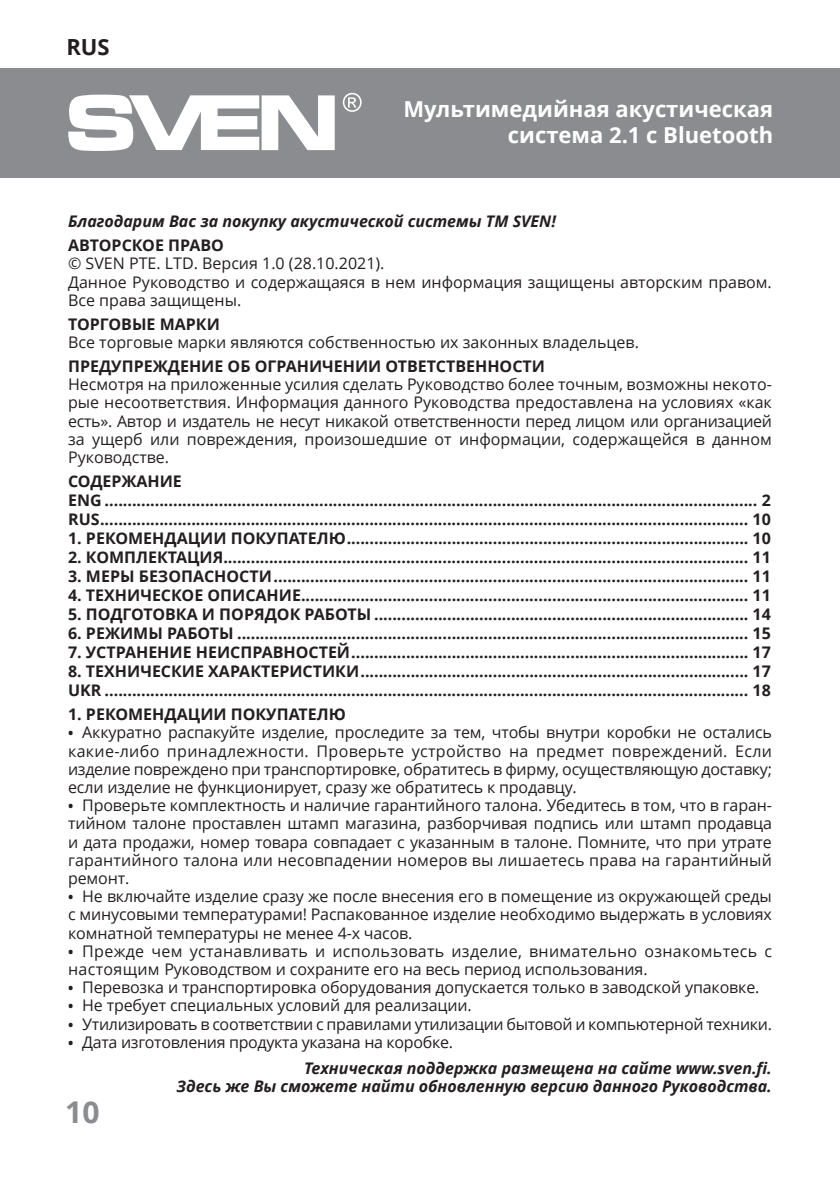
<style>
.page{position:relative;width:840px;height:1191px;background:#fff}
.page>*{position:absolute;margin:0;border:0;box-sizing:border-box;transform-origin:0 0}
.t1{font:700 30px "Open Sans";color:#8a8c8f}
.t2{font:700 22.2px "Open Sans";color:#231f20}
.t3{font:700 22px/26px "Open Sans";color:#fff;text-align:right}
.t4{font:700 16px/19px "Open Sans";color:#231f20}
.t5{font:16px/18.2px "Open Sans";letter-spacing:-.01em;color:#231f20;text-align:justify}
.t6{font:italic 700 16px/26.2px "Open Sans";color:#231f20}
.t7{font:16px/18.2px "Open Sans";letter-spacing:.02em;color:#231f20}
.s1{font-weight:700;font-size:14px}
.s2{font-style:normal;font-size:14px}
.s3{font-weight:400;font-style:normal}
</style>
<div class="page">
<div style="left:0;top:68px;width:839px;height:109px;background:#8a8c8f"></div>
<svg style="left:68px;top:95px;width:266px;height:56px"></svg>
<svg style="left:342px;top:93px;width:19px;height:19px"></svg>
<h2 class="t2" style="left:66px;top:32px;width:45px">RUS</h2>
<h3 class="t3" style="left:403px;top:96px;width:371px">Мультимедийная акустическая система 2.1 с Bluetooth</h3>
<p class="t6" style="left:68px;top:208px;width:489px">Благодарим Вас за покупку акустической системы ТМ SVEN!</p>
<p class="t4" style="left:68px;top:235px;width:157px">АВТОРСКОЕ ПРАВО</p>
<p class="t5" style="left:68px;top:254px;width:705px;text-align:left">© SVEN PTE. LTD. Версия 1.0 (28.10.2021).<br>Данное Руководство и содержащаяся в нем информация защищены авторским правом.<br>Все права защищены.</p>
<p class="t4" style="left:68px;top:314px;width:153px">ТОРГОВЫЕ МАРКИ</p>
<p class="t5" style="left:68px;top:333px;width:572px">Все торговые марки являются собственностью их законных владельцев.</p>
<p class="t4" style="left:68px;top:356px;width:478px">ПРЕДУПРЕЖДЕНИЕ ОБ ОГРАНИЧЕНИИ ОТВЕТСТВЕННОСТИ</p>
<p class="t5" style="left:68px;top:375px;width:705px">Несмотря на приложенные усилия сделать Руководство более точным, возможны некото&shy;рые несоответствия. Информация данного Руководства предоставлена на условиях «как есть». Автор и издатель не несут никакой ответственности перед лицом или организацией за ущерб или повреждения, произошедшие от информации, содержащейся в данном Руководстве.</p>
<p class="t4" style="left:68px;top:471px;width:703px">СОДЕРЖАНИЕ<br>ENG ............................................................................................................................................... 2<br>RUS.............................................................................................................................................. 10</p>
<p class="t4" style="left:68px;top:528px;width:704px">1. РЕКОМЕНДАЦИИ ПОКУПАТЕЛЮ........................................................................................ 10</p>
<p class="t4" style="left:68px;top:547px;width:703px">2. КОМПЛЕКТАЦИЯ................................................................................................................... 11</p>
<p class="t4" style="left:68px;top:566px;width:703px">3. МЕРЫ БЕЗОПАСНОСТИ........................................................................................................ 11</p>
<p class="t4" style="left:68px;top:585px;width:703px">4. ТЕХНИЧЕСКОЕ ОПИСАНИЕ.................................................................................................. 11</p>
<p class="t4" style="left:68px;top:604px;width:703px">5. ПОДГОТОВКА И ПОРЯДОК РАБОТЫ .................................................................................. 14</p>
<p class="t4" style="left:68px;top:623px;width:704px">6. РЕЖИМЫ РАБОТЫ ................................................................................................................ 15</p>
<p class="t4" style="left:68px;top:642px;width:704px">7. УСТРАНЕНИЕ НЕИСПРАВНОСТЕЙ....................................................................................... 17</p>
<p class="t4" style="left:68px;top:661px;width:704px">8. ТЕХНИЧЕСКИЕ ХАРАКТЕРИСТИКИ..................................................................................... 17<br>UKR ............................................................................................................................................. 18</p>
<p class="t4" style="left:68px;top:704px;width:279px">1. РЕКОМЕНДАЦИИ ПОКУПАТЕЛЮ</p>
<p class="t5" style="left:68px;top:723px;width:705px"><span class="s1">•</span> Аккуратно распакуйте изделие, проследите за тем, чтобы внутри коробки не остались какие-либо принадлежности. Проверьте устройство на предмет повреждений. Если изделие повреждено при транспортировке, обратитесь в фирму, осуществляющую доставку; если изделие не функционирует, сразу же обратитесь к продавцу.</p>
<p class="t5" style="left:68px;top:796px;width:705px"><span class="s1">•</span> Проверьте комплектность и наличие гарантийного талона. Убедитесь в том, что в гаран&shy;тийном талоне проставлен штамп магазина, разборчивая подпись или штамп продавца и дата продажи, номер товара совпадает с указанным в талоне. Помните, что при утрате гарантийного талона или несовпадении номеров вы лишаетесь права на гарантийный ремонт.</p>
<p class="t5" style="left:68px;top:887px;width:705px"><span class="s1">•</span> Не включайте изделие сразу же после внесения его в помещение из окружающей среды с минусовыми температурами! Распакованное изделие необходимо выдержать в условиях комнатной температуры не менее 4-х часов.</p>
<p class="t7" style="left:68px;top:941px;width:705px"><span class="s1">•</span> Прежде чем устанавливать и использовать изделие, внимательно ознакомьтесь с настоящим Руководством и сохраните его на весь период использования.</p>
<p class="t5" style="left:68px;top:978px;width:692px"><span class="s1">•</span> Перевозка и транспортировка оборудования допускается только в заводской упаковке.</p>
<p class="t5" style="left:68px;top:996px;width:405px"><span class="s1">•</span> Не требует специальных условий для реализации.</p>
<p class="t5" style="left:68px;top:1014px;width:705px"><span class="s1">•</span> Утилизировать в соответствии с правилами утилизации бытовой и компьютерной техники.</p>
<p class="t6" style="left:304px;top:1028px;width:469px;text-indent:-236px"><span class="s2">•</span> <span class="s3">Дата изготовления продукта указана на коробке.<br></span>Техническая поддержка размещена на сайте www.sven.fi.</p>
<p class="t6" style="left:176px;top:1073px;width:596px">Здесь же Вы сможете найти обновленную версию данного Руководства.</p>
<h1 class="t1" style="left:65px;top:1090px;width:36px">10</h1>
</div>
